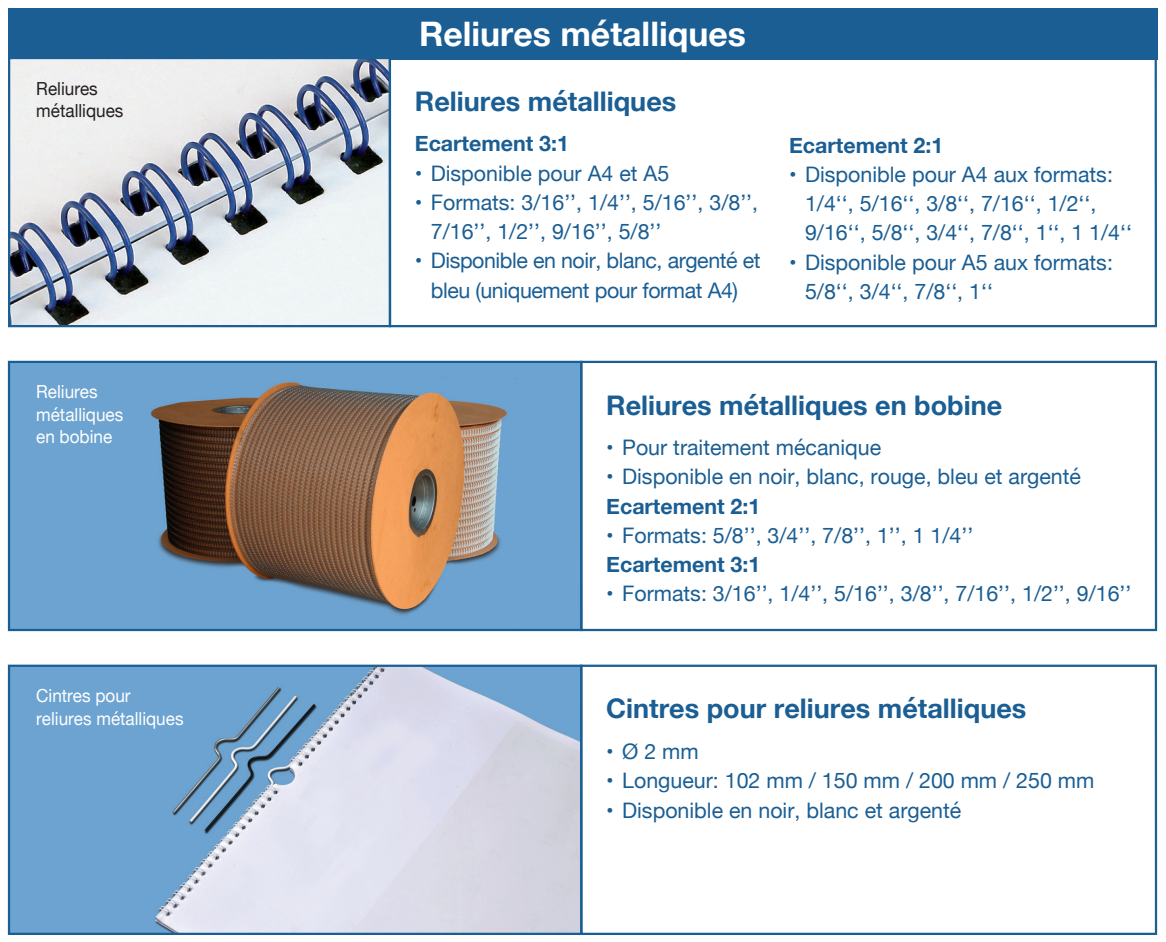
<style>
.page{position:relative;width:1166px;height:942px;background:#fff}
.page>*{position:absolute;margin:0;border:0;box-sizing:border-box;transform-origin:0 0}
.t1{font:700 33.75px "Helvetica Neue";color:#fff}
.t2{font:700 27px "Helvetica Neue";color:#1a5e94}
.t3{font:21.38px/29.2px "Helvetica Neue";color:#1a5e94}
.t4{font:21.38px/29.2px "Helvetica Neue";letter-spacing:-.02em;color:#1a5e94;text-align:center}
.t5{font:700 21.38px "Helvetica Neue";color:#1a5e94}
.t6{font:18px "Helvetica Neue";color:#fff;scale:.95 1}
.t7{font:18px "Helvetica Neue";color:#231f20;scale:.95 1}
</style>
<div class="page">
<div style="left:8px;top:8px;width:1148px;height:51px;background:#1a5e94"></div>
<img style="left:11px;top:60px;width:377px;height:264px">
<div style="left:8px;top:57px;width:383px;height:270px;border:2px solid #1a5e94"></div>
<div style="left:388px;top:57px;width:768px;height:270px;border:2px solid #1a5e94"></div>
<div style="left:9px;top:362px;width:572px;height:267px;background:#6da3d0"></div>
<img style="left:150px;top:381px;width:357px;height:234px">
<div style="left:8px;top:360px;width:574px;height:271px;border:2px solid #1a5e94"></div>
<img style="left:11px;top:667px;width:568px;height:264px">
<div style="left:8px;top:664px;width:574px;height:270px;border:2px solid #1a5e94"></div>
<div style="left:580px;top:360px;width:576px;height:271px;border:2px solid #1a5e94"></div>
<div style="left:580px;top:664px;width:576px;height:270px;border:2px solid #1a5e94"></div>
<p class="t7" style="left:36px;top:75px;width:66px">Reliures</p>
<p class="t7" style="left:36px;top:98px;width:93px">métalliques</p>
<p class="t6" style="left:36px;top:379px;width:66px">Reliures</p>
<p class="t6" style="left:36px;top:401px;width:93px">métalliques</p>
<p class="t6" style="left:36px;top:424px;width:82px">en bobine</p>
<p class="t6" style="left:36px;top:682px;width:101px">Cintres pour</p>
<p class="t6" style="left:36px;top:705px;width:157px">reliures métalliques</p>
<p class="t1" style="left:419px;top:7px;width:328px">Reliures métalliques</p>
<p class="t2" style="left:414px;top:80px;width:263px">Reliures métalliques</p>
<p class="t5" style="left:414px;top:127px;width:155px">Ecartement 3:1</p>
<p class="t3" style="left:414px;top:159px;width:256px">• Disponible pour A4 et A5</p>
<p class="t3" style="left:430px;top:189px;width:329px;text-indent:-16px">• Formats: 3/16’’, 1/4’’, 5/16’’, 3/8’’,<br>7/16’’, 1/2’’, 9/16’’, 5/8’’</p>
<p class="t4" style="left:414px;top:247px;width:347px">• Disponible en noir, blanc, argenté et bleu (uniquement pour format A4)</p>
<p class="t5" style="left:788px;top:128px;width:155px">Ecartement 2:1</p>
<p class="t3" style="left:804px;top:161px;width:328px;text-indent:-16px">• Disponible pour A4 aux formats:<br>1/4‘‘, 5/16‘‘, 3/8‘‘, 7/16‘‘, 1/2‘‘,<br>9/16‘‘, 5/8‘‘, 3/4‘‘, 7/8‘‘, 1‘‘, 1 1/4‘‘</p>
<p class="t3" style="left:804px;top:248px;width:309px;text-indent:-16px">• Disponible pour A5 aux formats:<br>5/8‘‘, 3/4‘‘, 7/8‘‘, 1‘‘</p>
<p class="t2" style="left:606px;top:383px;width:397px">Reliures métalliques en bobine</p>
<p class="t3" style="left:606px;top:434px;width:276px">• Pour traitement mécanique</p>
<p class="t3" style="left:606px;top:463px;width:476px">• Disponible en noir, blanc, rouge, bleu et argenté</p>
<p class="t5" style="left:606px;top:489px;width:155px">Ecartement 2:1</p>
<p class="t3" style="left:606px;top:521px;width:368px">• Formats: 5/8’’, 3/4’’, 7/8’’, 1’’, 1 1/4’’</p>
<p class="t5" style="left:606px;top:547px;width:155px">Ecartement 3:1</p>
<p class="t3" style="left:606px;top:580px;width:526px">• Formats: 3/16’’, 1/4’’, 5/16’’, 3/8’’, 7/16’’, 1/2’’, 9/16’’</p>
<p class="t2" style="left:606px;top:687px;width:421px">Cintres pour reliures métalliques</p>
<p class="t3" style="left:606px;top:737px;width:94px">• Ø2mm</p>
<p class="t3" style="left:606px;top:767px;width:489px">• Longueur: 102 mm / 150 mm / 200 mm / 250 mm</p>
<p class="t3" style="left:606px;top:796px;width:356px">• Disponible en noir, blanc et argenté</p>
</div>
